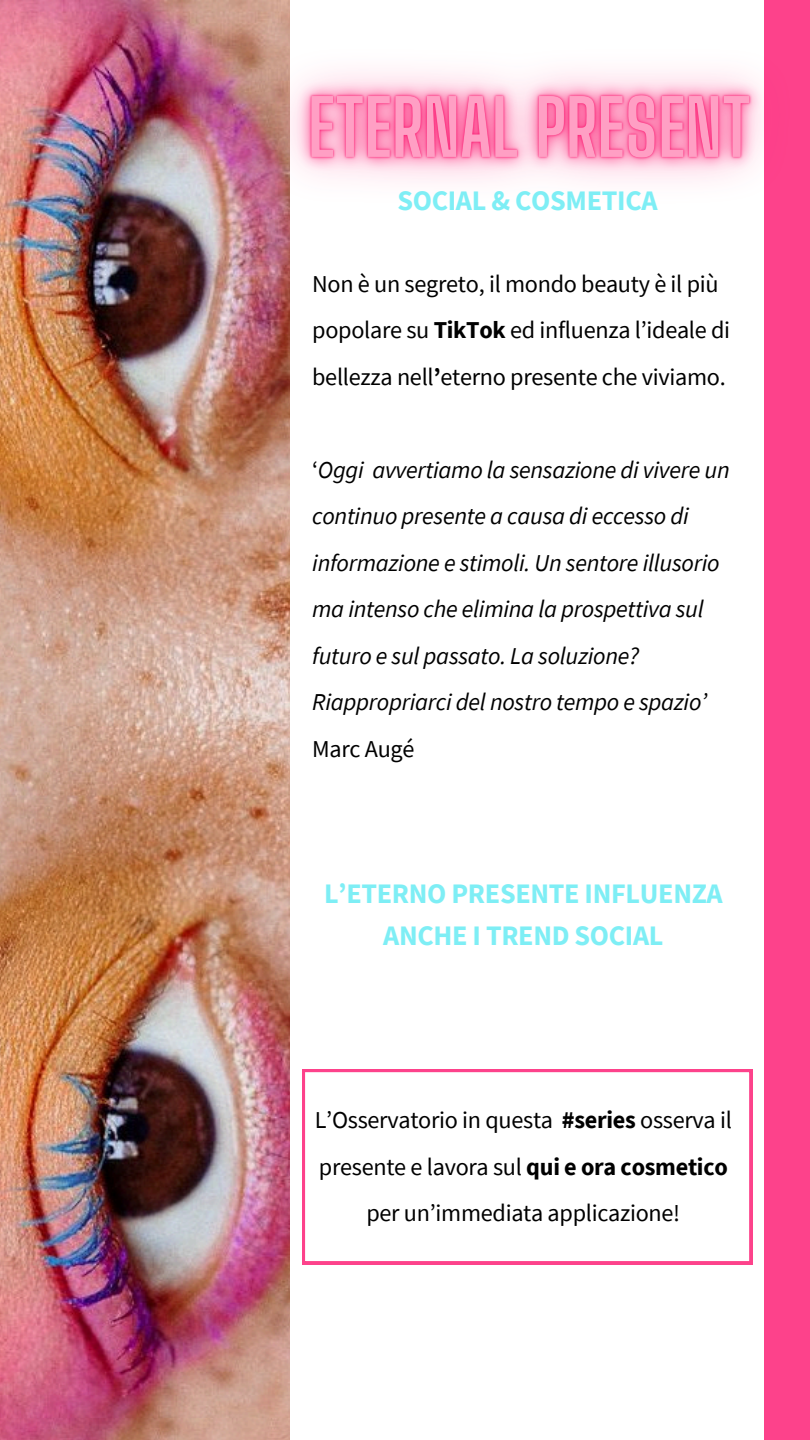
<style>
.page{position:relative;width:810px;height:1440px;background:#fff}
.page>*{position:absolute;margin:0;border:0;box-sizing:border-box;transform-origin:0 0}
.t1{font:700 28.2px/42px "Source Sans Pro";letter-spacing:-.01em;color:#7eeef5;text-align:center}
.t2{font:24.2px/46.5px "Source Sans Pro";letter-spacing:-.01em;color:#000}
.t3{font:italic 24.2px/46.5px "Source Sans Pro";letter-spacing:-.01em;color:#000}
.s1{font-weight:700}
.s2{font-style:normal}
</style>
<div class="page">
<svg style="left:302px;top:1069px;width:450px;height:195px"></svg>
<div style="left:765px;top:0;width:45px;height:1440px;background:#fd428b"></div>
<img style="left:0;top:1px;width:290px;height:1439px">
<img style="left:222px;top:0;width:543px;height:260px">
<p class="t1" style="left:397px;top:179px;width:262px">SOCIAL &amp; COSMETICA</p>
<p class="t2" style="left:312px;top:260px;width:420px">Non è un segreto, il mondo beauty è il più popolare su <span class="s1">TikTok</span> ed influenza l’ideale di bellezza nell<span class="s1">’</span>eterno presente che viviamo.</p>
<p class="t3" style="left:312px;top:446px;width:419px"><span class="s2">‘</span>Oggi avvertiamo la sensazione di vivere un continuo presente a causa di eccesso di informazione e stimoli. Un sentore illusorio ma intenso che elimina la prospettiva sul futuro e sul passato. La soluzione?<br>Riappropriarci del nostro tempo e spazio’</p>
<h2 class="t2" style="left:312px;top:725px;width:104px">Marc Augé</h2>
<h2 class="t1" style="left:324px;top:872px;width:400px">L’ETERNO PRESENTE INFLUENZA<br>ANCHE I TREND SOCIAL</h2>
<h2 class="t2" style="left:315px;top:1096px;width:419px">L’Osservatorio in questa <span class="s1">#series</span> osserva il presente e lavora sul <span class="s1">qui e ora cosmetico</span></h2>
<p class="t2" style="left:366px;top:1189px;width:315px">per un’immediata applicazione!</p>
</div>
